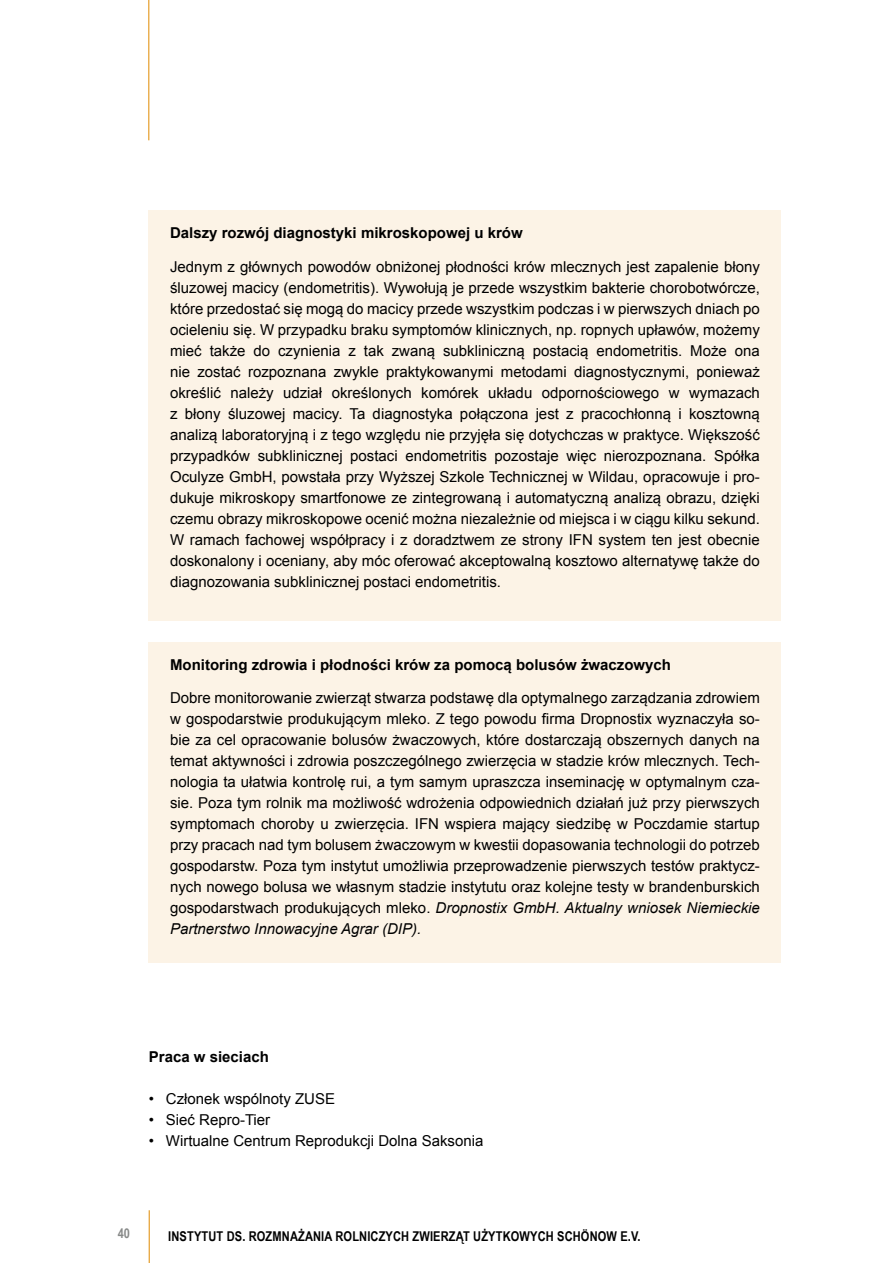
<style>
.page{position:relative;width:893px;height:1263px;background:#fff}
.page>*{position:absolute;margin:0;border:0;box-sizing:border-box;transform-origin:0 0}
.t1{font:15px/21px "Arial";color:#000;text-align:justify}
.t2{font:700 15px "Arial";color:#000}
.t3{font:700 13.5px "Arial Narrow";letter-spacing:.01em;color:#000}
.t4{font:700 13.5px "Arial Narrow";color:#878988}
.s1{font-style:italic}
</style>
<div class="page">
<hr style="left:148px;top:0;width:1px;height:140px;background:#e08a00">
<hr style="left:149px;top:1210px;width:1px;height:53px;background:#e08a00">
<div style="left:149px;top:210px;width:632px;height:411px;background:#fcf3e6"></div>
<div style="left:149px;top:642px;width:632px;height:320px;background:#fcf3e6"></div>
<p class="t2" style="left:170px;top:223px;width:354px">Dalszy rozwój diagnostyki mikroskopowej u krów</p>
<p class="t1" style="left:170px;top:257px;width:591px">Jednym z głównych powodów obniżonej płodności krów mlecznych jest zapalenie błony śluzowej macicy (endometritis). Wywołują je przede wszystkim bakterie chorobotwórcze, które przedostać się mogą do macicy przede wszystkim podczas i w pierwszych dniach po ocieleniu się. W przypadku braku symptomów klinicznych, np. ropnych upławów, możemy mieć także do czynienia z tak zwaną subkliniczną postacią endometritis. Może ona nie zostać rozpoznana zwykle praktykowanymi metodami diagnostycznymi, ponieważ określić należy udział określonych komórek układu odpornościowego w wymazach z błony śluzowej macicy. Ta diagnostyka połączona jest z pracochłonną i kosztowną analizą laboratoryjną i z tego względu nie przyjęła się dotychczas w praktyce. Większość przypadków subklinicznej postaci endometritis pozostaje więc nierozpoznana. Spółka Oculyze GmbH, powstała przy Wyższej Szkole Technicznej w Wildau, opracowuje i pro&shy;dukuje mikroskopy smartfonowe ze zintegrowaną i automatyczną analizą obrazu, dzięki czemu obrazy mikroskopowe ocenić można niezależnie od miejsca i w ciągu kilku sekund.<br>W ramach fachowej współpracy i z doradztwem ze strony IFN system ten jest obecnie doskonalony i oceniany, aby móc oferować akceptowalną kosztowo alternatywę także do diagnozowania subklinicznej postaci endometritis.</p>
<p class="t2" style="left:170px;top:654px;width:502px">Monitoring zdrowia i płodności krów za pomocą bolusów żwaczowych</p>
<p class="t1" style="left:170px;top:688px;width:591px">Dobre monitorowanie zwierząt stwarza podstawę dla optymalnego zarządzania zdrowiem w gospodarstwie produkującym mleko. Z tego powodu firma Dropnostix wyznaczyła so&shy;bie za cel opracowanie bolusów żwaczowych, które dostarczają obszernych danych na temat aktywności i zdrowia poszczególnego zwierzęcia w stadzie krów mlecznych. Tech&shy;nologia ta ułatwia kontrolę rui, a tym samym upraszcza inseminację w optymalnym cza&shy;sie. Poza tym rolnik ma możliwość wdrożenia odpowiednich działań już przy pierwszych symptomach choroby u zwierzęcia. IFN wspiera mający siedzibę w Poczdamie startup przy pracach nad tym bolusem żwaczowym w kwestii dopasowania technologii do potrzeb gospodarstw. Poza tym instytut umożliwia przeprowadzenie pierwszych testów praktycz&shy;nych nowego bolusa we własnym stadzie instytutu oraz kolejne testy w brandenburskich gospodarstwach produkujących mleko. <span class="s1">Dropnostix GmbH. Aktualny wniosek Niemieckie Partnerstwo Innowacyjne Agrar (DIP).</span></p>
<p class="t2" style="left:149px;top:1046px;width:122px">Praca w sieciach</p>
<p class="t1" style="left:149px;top:1088px;width:188px">• Członek wspólnoty ZUSE</p>
<p class="t1" style="left:149px;top:1109px;width:123px">• Sieć Repro-Tier</p>
<p class="t1" style="left:149px;top:1130px;width:336px">• Wirtualne Centrum Reprodukcji Dolna Saksonia</p>
<p class="t4" style="left:118px;top:1223px;width:14px">40</p>
<p class="t3" style="left:168px;top:1226px;width:474px">INSTYTUT DS. ROZMNAŻANIA ROLNICZYCH ZWIERZĄT UŻYTKOWYCH SCHÖNOW E.V.</p>
</div>
